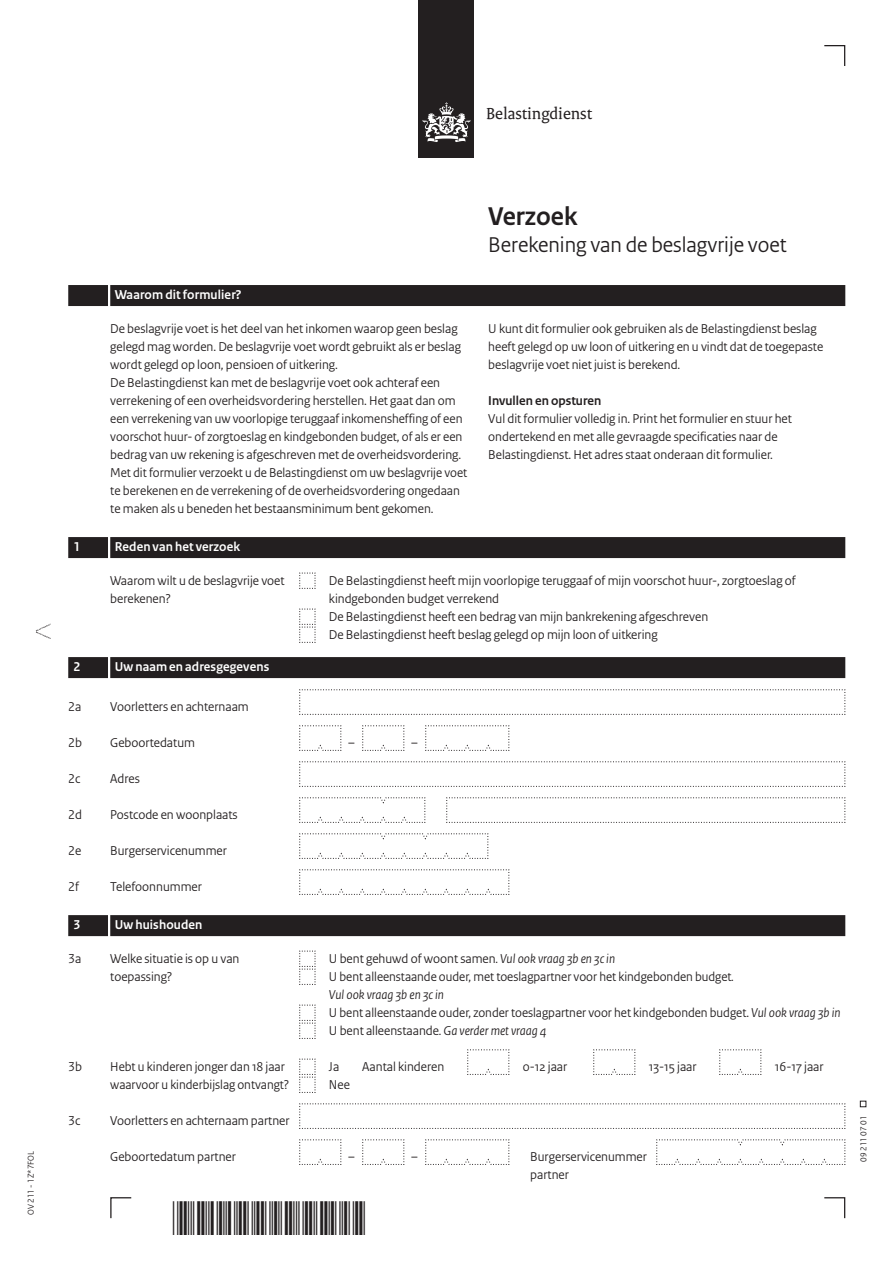
<style>
.page{position:relative;width:893px;height:1263px;background:#fff}
.page>*{position:absolute;margin:0;border:0;box-sizing:border-box;transform-origin:0 0}
.t1{font:700 27px "Rijksoverheid Sans Heading";color:#231f20}
.t2{font:22.5px "Rijksoverheid Sans Heading";color:#231f20}
.t3{font:17.25px "Rijksoverheid Serif";color:#231f20}
.t4{font:13.5px/18px "Rijksoverheid Sans Heading";color:#231f20}
.t5{font:700 13.5px "Rijksoverheid Sans Heading";letter-spacing:.01em;color:#fff}
.t6{font:700 13.5px "Rijksoverheid Sans Heading";color:#231f20}
.t7{font:9px "Rijksoverheid Sans Heading";color:#231f20}
.s1{font-style:italic}
</style>
<div class="page">
<svg style="left:824px;top:1197px;width:22px;height:22px"></svg>
<svg style="left:110px;top:1197px;width:22px;height:22px"></svg>
<svg style="left:824px;top:45px;width:22px;height:21px"></svg>
<svg style="left:860px;top:1101px;width:6px;height:6px"></svg>
<div style="left:419px;top:0;width:55px;height:158px;background:#231f20"></div>
<svg style="left:423px;top:102px;width:47px;height:40px"></svg>
<svg style="left:36px;top:624px;width:15px;height:15px"></svg>
<div style="left:110px;top:285px;width:735px;height:21px;background:#231f20"></div>
<div style="left:68px;top:285px;width:40px;height:21px;background:#231f20"></div>
<div style="left:110px;top:537px;width:735px;height:21px;background:#231f20"></div>
<div style="left:68px;top:537px;width:40px;height:21px;background:#231f20"></div>
<div style="left:110px;top:657px;width:735px;height:21px;background:#231f20"></div>
<div style="left:68px;top:657px;width:40px;height:21px;background:#231f20"></div>
<div style="left:110px;top:915px;width:735px;height:21px;background:#231f20"></div>
<div style="left:68px;top:915px;width:40px;height:21px;background:#231f20"></div>
<svg style="left:299px;top:572px;width:17px;height:17px"></svg>
<svg style="left:299px;top:608px;width:17px;height:35px"></svg>
<svg style="left:299px;top:689px;width:547px;height:26px"></svg>
<svg style="left:299px;top:725px;width:43px;height:26px"></svg>
<svg style="left:362px;top:725px;width:43px;height:26px"></svg>
<svg style="left:425px;top:725px;width:85px;height:26px"></svg>
<svg style="left:299px;top:761px;width:547px;height:26px"></svg>
<svg style="left:299px;top:797px;width:127px;height:26px"></svg>
<svg style="left:446px;top:797px;width:400px;height:26px"></svg>
<svg style="left:299px;top:833px;width:190px;height:26px"></svg>
<svg style="left:299px;top:869px;width:211px;height:26px"></svg>
<svg style="left:299px;top:950px;width:17px;height:35px"></svg>
<svg style="left:299px;top:1004px;width:17px;height:35px"></svg>
<svg style="left:467px;top:1049px;width:43px;height:26px"></svg>
<svg style="left:593px;top:1049px;width:43px;height:26px"></svg>
<svg style="left:719px;top:1049px;width:43px;height:26px"></svg>
<svg style="left:299px;top:1058px;width:17px;height:35px"></svg>
<svg style="left:299px;top:1103px;width:547px;height:26px"></svg>
<svg style="left:299px;top:1139px;width:43px;height:26px"></svg>
<svg style="left:362px;top:1139px;width:43px;height:26px"></svg>
<svg style="left:425px;top:1139px;width:85px;height:26px"></svg>
<svg style="left:656px;top:1139px;width:190px;height:26px"></svg>
<p class="t7" style="left:26px;top:1215px;width:65px;rotate:-90deg">OV 211 - 1Z*7FOL</p>
<p class="t3" style="left:486px;top:103px;width:107px">Belastingdienst</p>
<h1 class="t1" style="left:488px;top:201px;width:91px">Verzoek</h1>
<h2 class="t2" style="left:488px;top:232px;width:300px">Berekening van de beslagvrije voet</h2>
<p class="t5" style="left:115px;top:287px;width:128px">Waarom dit formulier?</p>
<p class="t4" style="left:110px;top:320px;width:358px">De beslagvrije voet is het deel van het inkomen waarop geen beslag gelegd mag worden. De beslagvrije voet wordt gebruikt als er beslag wordt gelegd op loon, pensioen of uitkering.<br>De Belastingdienst kan met de beslagvrije voet ook achteraf een verrekening of een overheidsvordering herstellen. Het gaat dan om een verrekening van uw voorlopige teruggaaf inkomensheffing of een voorschot huur- of zorgtoeslag en kindgebonden budget, of als er een bedrag van uw rekening is afgeschreven met de overheidsvordering.<br>Met dit formulier verzoekt u de Belastingdienst om uw beslagvrije voet te berekenen en de verrekening of de overheidsvordering ongedaan te maken als u beneden het bestaansminimum bent gekomen.</p>
<p class="t4" style="left:488px;top:320px;width:336px">U kunt dit formulier ook gebruiken als de Belastingdienst beslag heeft gelegd op uw loon of uitkering en u vindt dat de toegepaste beslagvrije voet niet juist is berekend.</p>
<p class="t6" style="left:488px;top:393px;width:115px">Invullen en opsturen</p>
<p class="t4" style="left:488px;top:410px;width:305px">Vul dit formulier volledig in. Print het formulier en stuur het ondertekend en met alle gevraagde specificaties naar de<br>Belastingdienst. Het adres staat onderaan dit formulier.</p>
<p class="t5" style="left:74px;top:539px;width:8px">1</p>
<p class="t5" style="left:115px;top:539px;width:127px">Reden van het verzoek</p>
<p class="t4" style="left:110px;top:572px;width:176px">Waarom wilt u de beslagvrije voet berekenen?</p>
<p class="t4" style="left:329px;top:572px;width:468px">De Belastingdienst heeft mijn voorlopige teruggaaf of mijn voorschot huur-, zorgtoeslag of kindgebonden budget verrekend<br>De Belastingdienst heeft een bedrag van mijn bankrekening afgeschreven<br>De Belastingdienst heeft beslag gelegd op mijn loon of uitkering</p>
<p class="t5" style="left:74px;top:659px;width:8px">2</p>
<p class="t5" style="left:115px;top:659px;width:156px">Uw naam en adresgegevens</p>
<p class="t4" style="left:68px;top:698px;width:15px">2a</p>
<p class="t4" style="left:110px;top:698px;width:140px">Voorletters en achternaam</p>
<p class="t4" style="left:68px;top:734px;width:15px">2b</p>
<p class="t4" style="left:110px;top:734px;width:86px">Geboortedatum</p>
<p class="t4" style="left:348px;top:734px;width:8px">–</p>
<p class="t4" style="left:411px;top:734px;width:8px">–</p>
<p class="t4" style="left:68px;top:770px;width:14px">2c</p>
<p class="t4" style="left:110px;top:770px;width:31px">Adres</p>
<p class="t4" style="left:68px;top:806px;width:15px">2d</p>
<p class="t4" style="left:110px;top:806px;width:129px">Postcode en woonplaats</p>
<p class="t4" style="left:68px;top:842px;width:15px">2e</p>
<p class="t4" style="left:110px;top:842px;width:118px">Burgerservicenummer</p>
<p class="t4" style="left:68px;top:878px;width:12px">2f</p>
<p class="t4" style="left:110px;top:878px;width:93px">Telefoonnummer</p>
<p class="t5" style="left:74px;top:917px;width:8px">3</p>
<p class="t5" style="left:115px;top:917px;width:89px">Uw huishouden</p>
<p class="t4" style="left:68px;top:950px;width:15px">3a</p>
<p class="t4" style="left:110px;top:950px;width:131px">Welke situatie is op u van toepassing?</p>
<p class="t4" style="left:329px;top:950px;width:513px">U bent gehuwd of woont samen<span class="s1">. Vul ook vraag 3b en 3c in<br></span>U bent alleenstaande ouder, met toeslagpartner voor het kindgebonden budget<span class="s1">.<br>Vul ook vraag 3b en 3c in<br></span>U bent alleenstaande ouder, zonder toeslagpartner voor het kindgebonden budget. <span class="s1">Vul ook vraag 3b in </span>U bent alleenstaande<span class="s1">. Ga verder met vraag 4</span></p>
<p class="t4" style="left:68px;top:1058px;width:15px">3b</p>
<p class="t4" style="left:110px;top:1058px;width:176px">Hebt u kinderen jonger dan 18 jaar</p>
<p class="t4" style="left:329px;top:1058px;width:12px">Ja</p>
<p class="t4" style="left:362px;top:1058px;width:84px">Aantal kinderen</p>
<p class="t4" style="left:523px;top:1058px;width:46px">0-12 jaar</p>
<p class="t4" style="left:649px;top:1058px;width:49px">13-15 jaar</p>
<p class="t4" style="left:775px;top:1058px;width:50px">16-17 jaar</p>
<p class="t4" style="left:110px;top:1076px;width:180px">waarvoor u kinderbijslag ontvangt?</p>
<p class="t4" style="left:329px;top:1076px;width:22px">Nee</p>
<p class="t4" style="left:68px;top:1112px;width:14px">3c</p>
<p class="t4" style="left:110px;top:1112px;width:181px">Voorletters en achternaam partner</p>
<p class="t4" style="left:110px;top:1148px;width:127px">Geboortedatum partner</p>
<p class="t4" style="left:348px;top:1148px;width:8px">–</p>
<p class="t4" style="left:411px;top:1148px;width:8px">–</p>
<p class="t4" style="left:530px;top:1148px;width:118px">Burgerservicenummer partner</p>
<p class="t7" style="left:858px;top:1161px;width:47px;rotate:-90deg">09 211 07 01</p>
</div>
